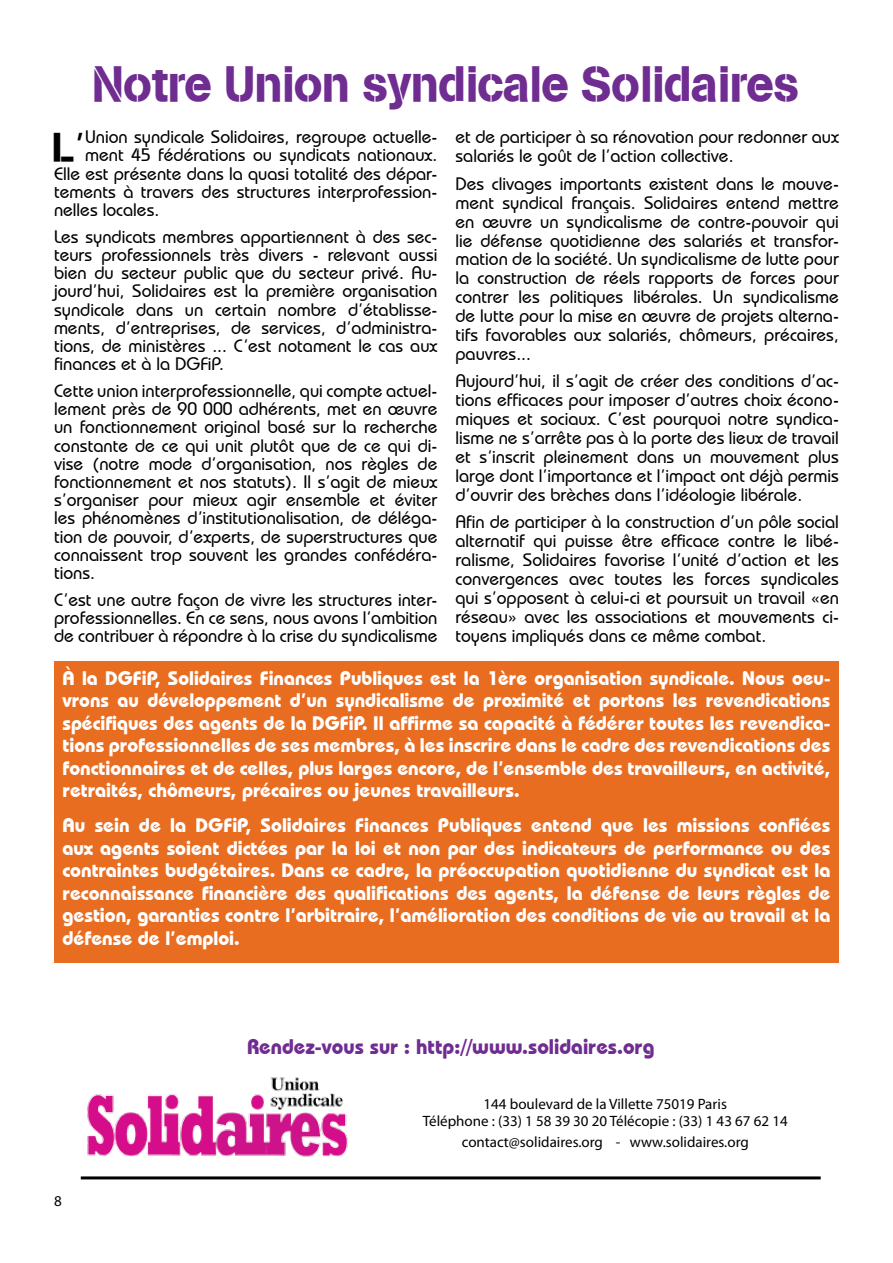
<style>
.page{position:relative;width:893px;height:1263px;background:#fff}
.page>*{position:absolute;margin:0;border:0;box-sizing:border-box;transform-origin:0 0}
.t1{font:49.5px "Absolut DB Normal";color:#6f2c91;scale:.95 1}
.t2{font:40.05px "Absolut DB Normal";color:#000}
.t3{font:700 21px "Bauhaus IT Cby BT";color:#6f2c91}
.t4{font:700 19.5px/22.5px "Bauhaus IT Cby BT";color:#fff;text-align:justify}
.t5{font:500 18px/18.9px "Bauhaus IT Cby BT";color:#000;text-align:justify}
.t6{font:15px/16.5px "Myriad Pro";color:#000;text-align:center}
.s1{font-family:"Bauhaus IT Cby BT";font-weight:500}
</style>
<div class="page">
<hr style="left:81px;top:1176px;width:740px;height:3px;background:#000">
<img style="left:87px;top:1077px;width:261px;height:80px">
<div style="left:54px;top:661px;width:785px;height:302px;background:#e86d21"></div>
<h1 class="t1" style="left:93px;top:54px;width:745px">Notre Union syndicale Solidaires</h1>
<h2 class="t2" style="left:53px;top:124px;width:34px">L<span class="s1">’</span></h2>
<p class="t5" style="left:85px;top:127px;width:354px">Union syndicale Solidaires, regroupe actuelle-</p>
<p class="t5" style="left:85px;top:145px;width:354px">ment 45 fédérations ou syndicats nationaux.</p>
<p class="t5" style="left:54px;top:164px;width:385px">Elle est présente dans la quasi totalité des dépar-</p>
<p class="t5" style="left:54px;top:182px;width:385px">tements à travers des structures interprofession-</p>
<p class="t5" style="left:54px;top:200px;width:107px">nelles locales.</p>
<p class="t5" style="left:54px;top:227px;width:385px;line-height:18.1px">Les syndicats membres appartiennent à des sec&shy;teurs professionnels très divers - relevant aussi bien du secteur public que du secteur privé. Au&shy;jourd’hui, Solidaires est la première organisation syndicale dans un certain nombre d’établisse&shy;ments, d’entreprises, de services, d’administra&shy;tions, de ministères ... C’est notament le cas aux finances et à la DGFiP.</p>
<p class="t5" style="left:54px;top:381px;width:385px;line-height:18.1px">Cette union interprofessionnelle, qui compte actuel&shy;lement près de 90 000 adhérents, met en œuvre un fonctionnement original basé sur la recherche constante de ce qui unit plutôt que de ce qui di&shy;vise (notre mode d’organisation, nos règles de fonctionnement et nos statuts). Il s’agit de mieux s’organiser pour mieux agir ensemble et éviter les phénomènes d’institutionalisation, de déléga&shy;tion de pouvoir, d’experts, de superstructures que connaissent trop souvent les grandes confédéra&shy;tions.</p>
<p class="t5" style="left:54px;top:590px;width:385px;line-height:18.1px">C’est une autre façon de vivre les structures inter&shy;professionnelles. En ce sens, nous avons l’ambition de contribuer à répondre à la crise du syndicalisme</p>
<p class="t5" style="left:455px;top:127px;width:385px">et de participer à sa rénovation pour redonner aux salariés le goût de l’action collective.</p>
<p class="t5" style="left:455px;top:174px;width:385px">Des clivages importants existent dans le mouve&shy;ment syndical français. Solidaires entend mettre en œuvre un syndicalisme de contre-pouvoir qui lie défense quotidienne des salariés et transfor&shy;mation de la société. Un syndicalisme de lutte pour la construction de réels rapports de forces pour contrer les politiques libérales. Un syndicalisme de lutte pour la mise en œuvre de projets alterna&shy;tifs favorables aux salariés, chômeurs, précaires, pauvres...</p>
<p class="t5" style="left:455px;top:371px;width:385px">Aujourd’hui, il s’agit de créer des conditions d’ac&shy;tions efficaces pour imposer d’autres choix écono&shy;miques et sociaux. C’est pourquoi notre syndica&shy;lisme ne s’arrête pas à la porte des lieux de travail et s’inscrit pleinement dans un mouvement plus large dont l’importance et l’impact ont déjà permis d’ouvrir des brèches dans l’idéologie libérale.</p>
<p class="t5" style="left:455px;top:512px;width:385px">Afin de participer à la construction d’un pôle social alternatif qui puisse être efficace contre le libé&shy;ralisme, Solidaires favorise l’unité d’action et les convergences avec toutes les forces syndicales qui s’opposent à celui-ci et poursuit un travail «en réseau» avec les associations et mouvements ci&shy;toyens impliqués dans ce même combat.</p>
<p class="t4" style="left:63px;top:666px;width:769px">À la DGFiP, Solidaires Finances Publiques est la 1ère organisation syndicale. Nous oeu&shy;vrons au développement d’un syndicalisme de proximité et portons les revendications spécifiques des agents de la DGFiP. Il affirme sa capacité à fédérer toutes les revendica&shy;tions professionnelles de ses membres, à les inscrire dans le cadre des revendications des fonctionnaires et de celles, plus larges encore, de l’ensemble des travailleurs, en activité, retraités, chômeurs, précaires ou jeunes travailleurs.</p>
<p class="t4" style="left:63px;top:814px;width:769px">Au sein de la DGFiP, Solidaires Finances Publiques entend que les missions confiées aux agents soient dictées par la loi et non par des indicateurs de performance ou des contraintes budgétaires. Dans ce cadre, la préoccupation quotidienne du syndicat est la reconnaissance financière des qualifications des agents, la défense de leurs règles de gestion, garanties contre l’arbitraire, l’amélioration des conditions de vie au travail et la défense de l’emploi.</p>
<p class="t3" style="left:247px;top:1033px;width:409px">Rendez-vous sur : http://www.solidaires.org</p>
<p class="t6" style="left:54px;top:1192px;width:9px">8</p>
<p class="t6" style="left:423px;top:1096px;width:366px">144 boulevard de la Villette 75019 Paris<br>Téléphone : (33) 1 58 39 30 20 Télécopie : (33) 1 43 67 62 14</p>
<p class="t6" style="left:462px;top:1133px;width:289px">contact@solidaires.org - www.solidaires.org</p>
</div>
